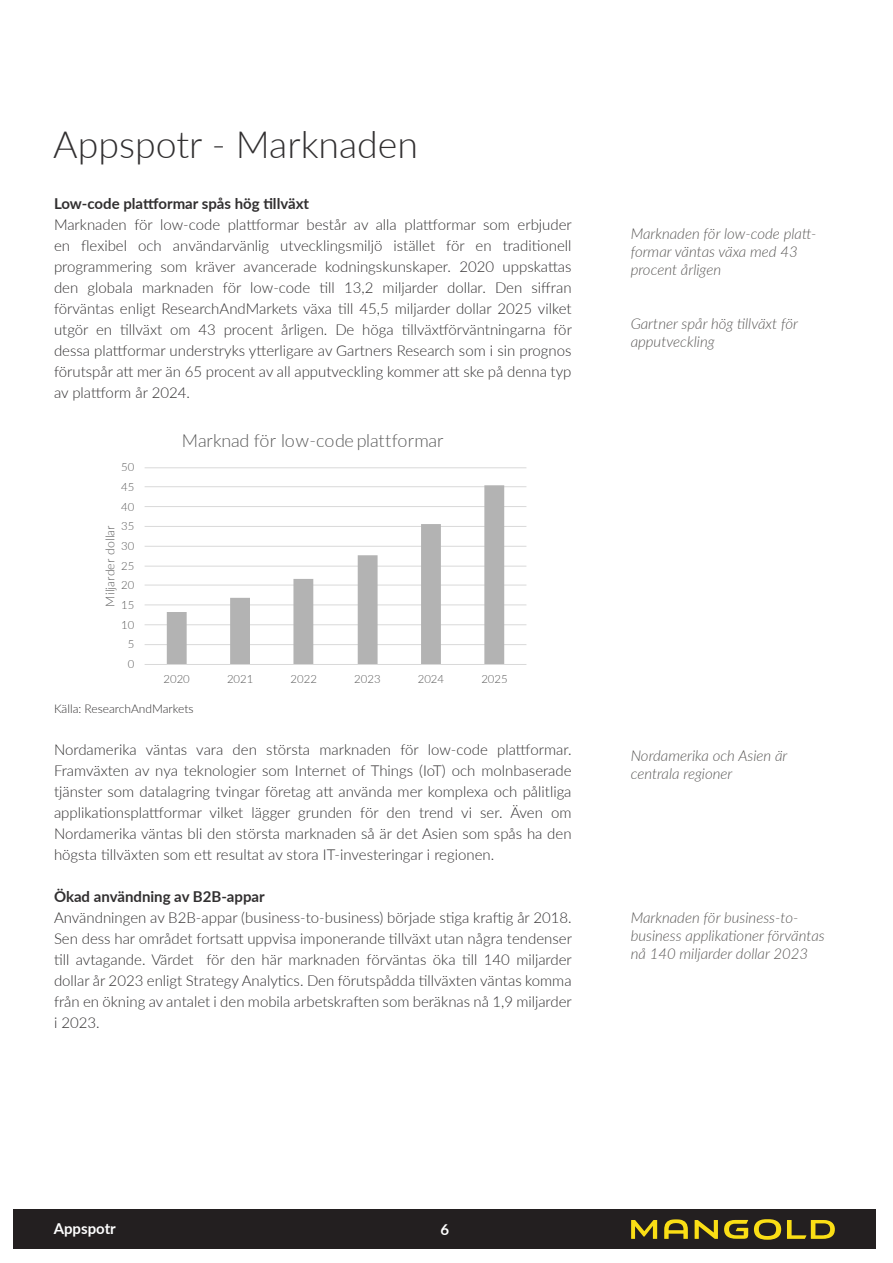
<style>
.page{position:relative;width:893px;height:1263px;background:#fff}
.page>*{position:absolute;margin:0;border:0;box-sizing:border-box;transform-origin:0 0}
.t1{font:300 37.5px "Lato";color:#312f30}
.t2{font:300 18px "Lato";letter-spacing:-.01em;color:#595959}
.t3{font:300 15px/21px "Lato";color:#312f30;text-align:justify}
.Sidotext_analys{font:italic 300 15px/18px "Lato";color:#595755}
.t4{font:700 15px "Lato";color:#312f30}
.t5{font:700 15px "Lato";color:#fff}
.t6{font:300 12.3px "Lato";letter-spacing:.01em;color:#595959}
.t7{font:300 12px "Lato";color:#312f30}
.t8{font:300 11.4px "Lato";letter-spacing:.005em;color:#595959}
</style>
<div class="page">
<div style="left:14px;top:1209px;width:862px;height:40px;background:#231f20"></div>
<svg style="left:631px;top:1220px;width:26px;height:19px"></svg>
<svg style="left:695px;top:1220px;width:23px;height:19px"></svg>
<svg style="left:664px;top:1219px;width:24px;height:20px"></svg>
<svg style="left:754px;top:1219px;width:27px;height:21px"></svg>
<svg style="left:724px;top:1220px;width:24px;height:19px"></svg>
<svg style="left:787px;top:1220px;width:48px;height:19px"></svg>
<hr style="left:145px;top:644px;width:381px;height:1px;background:#d9d9d9">
<hr style="left:145px;top:624px;width:381px;height:1px;background:#d9d9d9">
<hr style="left:145px;top:604px;width:381px;height:1px;background:#d9d9d9">
<hr style="left:145px;top:585px;width:381px;height:1px;background:#d9d9d9">
<hr style="left:145px;top:566px;width:381px;height:1px;background:#d9d9d9">
<hr style="left:145px;top:546px;width:381px;height:1px;background:#d9d9d9">
<hr style="left:145px;top:526px;width:381px;height:1px;background:#d9d9d9">
<hr style="left:145px;top:506px;width:381px;height:1px;background:#d9d9d9">
<hr style="left:145px;top:486px;width:381px;height:1px;background:#d9d9d9">
<hr style="left:145px;top:467px;width:381px;height:1px;background:#d9d9d9">
<svg style="left:167px;top:485px;width:337px;height:179px"></svg>
<hr style="left:145px;top:664px;width:381px;height:1px;background:#d9d9d9">
<p class="t1" style="left:53px;top:118px;width:366px">Appspotr - Marknaden</p>
<p class="t4" style="left:54px;top:192px;width:257px">Low-code plattformar spås hög tillväxt</p>
<p class="t3" style="left:54px;top:213px;width:519px">Marknaden för low-code plattformar består av alla plattformar som -erbjuder en -flexibel och användarvänlig utvecklingsmiljö istället för en traditionell -programmering som kräver avancerade kodningskunskaper. 2020 -uppskattas den -globala marknaden för low-code till 13,2 miljarder dollar. Den siffran -förväntas -enligt ResearchAndMarkets växa till 45,5 miljarder dollar 2025 vilket utgör en tillväxt om 43 procent årligen. De höga -tillväxtförväntningarna för -dessa -plattformar -understryks ytterligare av Gartners Research som i sin -prognos -förutspår att mer än 65 procent av all app-utveckling kommer att ske på denna typ av plattform år 2024.</p>
<p class="t8" style="left:121px;top:459px;width:15px">50</p>
<p class="t8" style="left:121px;top:479px;width:15px">45</p>
<p class="t8" style="left:121px;top:499px;width:15px">40</p>
<p class="t8" style="left:121px;top:518px;width:15px">35</p>
<p class="t6" style="left:102px;top:606px;width:82px;rotate:-90deg">Miljarder dollar</p>
<p class="t8" style="left:121px;top:538px;width:15px">30</p>
<p class="t8" style="left:121px;top:558px;width:15px">25</p>
<p class="t8" style="left:121px;top:577px;width:15px">20</p>
<p class="t8" style="left:121px;top:597px;width:15px">15</p>
<p class="t8" style="left:121px;top:617px;width:15px">10</p>
<p class="t8" style="left:128px;top:636px;width:8px">5</p>
<p class="t8" style="left:128px;top:656px;width:8px">0</p>
<p class="t2" style="left:182px;top:428px;width:263px">Marknad för low-code plattformar</p>
<p class="t8" style="left:163px;top:671px;width:28px">2020</p>
<p class="t8" style="left:227px;top:671px;width:28px">2021</p>
<p class="t8" style="left:291px;top:671px;width:28px">2022</p>
<p class="t8" style="left:354px;top:671px;width:28px">2023</p>
<p class="t8" style="left:418px;top:671px;width:28px">2024</p>
<p class="t8" style="left:481px;top:671px;width:28px">2025</p>
<p class="t7" style="left:54px;top:700px;width:141px">Källa: ResearchAndMarkets</p>
<p class="t3" style="left:54px;top:738px;width:519px">Nordamerika väntas vara den största marknaden för low-code plattformar. -Framväxten av nya teknologier som Internet of Things (IoT) och molnbaserade tjänster som data-lagring tvingar företag att använda mer komplexa och -pålitliga applikationsplattformar vilket lägger grunden för den trend vi ser. Även om -Nordamerika väntas bli den största marknaden så är det Asien som spås ha den högsta tillväxten som ett resultat av stora IT-investeringar i regionen.</p>
<p class="t4" style="left:54px;top:885px;width:212px">Ökad användning av B2B-appar</p>
<p class="t3" style="left:54px;top:906px;width:519px">Användningen av B2B-appar (business-to-business) började stiga kraftig år 2018.<br>Sen dess har området fortsatt uppvisa imponerande tillväxt utan några -tendenser till avtagande. Värdet för den här marknaden förväntas öka till 140 miljarder -dollar år 2023 enligt Strategy Analytics. Den förutspådda tillväxten väntas komma från en ökning av antalet i den mobila arbetskraften som beräknas nå 1,9 miljarder i 2023.</p>
<p class="Sidotext_analys" style="left:631px;top:224px;width:185px">Marknaden för low-code platt&shy;formar väntas växa med 43 procent årligen</p>
<p class="Sidotext_analys" style="left:631px;top:314px;width:169px">Gartner spår hög tillväxt för apputveckling</p>
<p class="Sidotext_analys" style="left:631px;top:746px;width:158px">Nordamerika och Asien är centrala regioner</p>
<p class="Sidotext_analys" style="left:631px;top:908px;width:195px">Marknaden för business-to-- business applikationer förväntas nå 140 miljarder dollar 2023</p>
<p class="t5" style="left:54px;top:1217px;width:64px">Appspotr</p>
<p class="t5" style="left:441px;top:1218px;width:10px">6</p>
</div>
